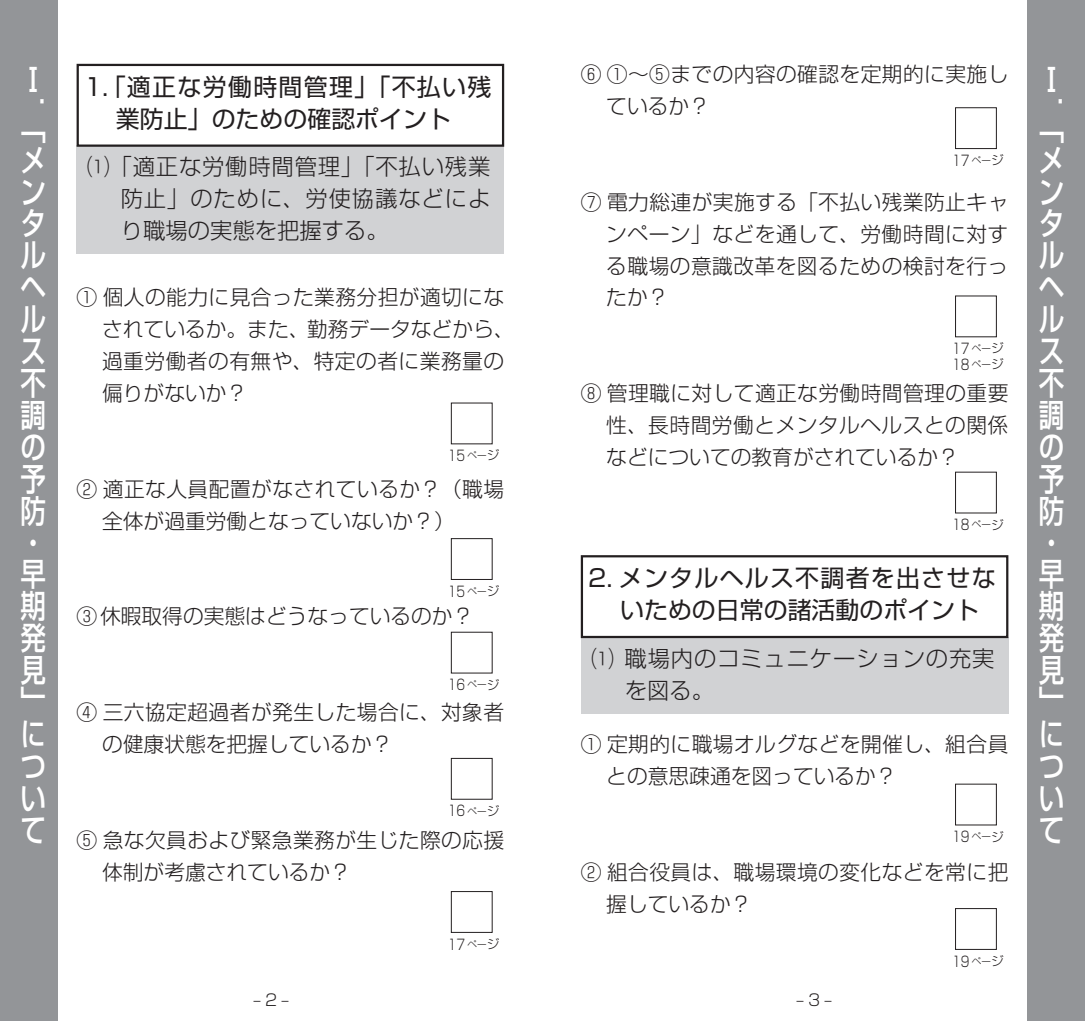
<style>
.page{position:relative;width:1085px;height:1021px;background:#fff}
.page>*{position:absolute;margin:0;border:0;box-sizing:border-box;transform-origin:0 0}
.t1{font:31.95px/31.9px "Shin Go Pro Medium 90 pv RKSJ V";color:#fff;scale:.8 1}
.t2{font:23.85px/31.9px "Shin Go Pro Regular 90 pv RKSJ H";letter-spacing:.025em;color:#231f20;text-align:center}
.t3{font:22.28px/31.9px "Shin Go Pro Light 90 pv RKSJ H";letter-spacing:.04em;color:#231f20;text-align:justify}
.t4{font:20.7px/31.9px "Shin Go Pro Light 90 pv RKSJ H";letter-spacing:.02em;color:#231f20}
.t5{font:20.7px "Shin Go Pro Light 90 pv RKSJ H";color:#231f20}
.t6{font:15.97px "Shin Go Pro Light 90 pv RKSJ H";color:#231f20}
.t7{font:14.4px/16px "Shin Go Pro Light 90 pv RKSJ H";color:#231f20;scale:.8 1}
.s1{font-size:9.67px}
.s2{font-size:12.83px}
</style>
<div class="page">
<div style="left:0;top:0;width:57px;height:1020px;background:#939598"></div>
<div style="left:1027px;top:0;width:57px;height:1020px;background:#939598"></div>
<div style="left:451px;top:538px;width:41px;height:42px;border:1px solid #231f20"></div>
<div style="left:451px;top:758px;width:41px;height:41px;border:1px solid #231f20"></div>
<div style="left:451px;top:891px;width:41px;height:41px;border:1px solid #231f20"></div>
<div style="left:77px;top:146px;width:427px;height:108px;background:#d1d2d4"></div>
<div style="left:77px;top:64px;width:427px;height:83px;border:2px solid #231f20"></div>
<div style="left:580px;top:637px;width:428px;height:76px;background:#d1d2d4"></div>
<div style="left:580px;top:555px;width:428px;height:83px;border:2px solid #231f20"></div>
<div style="left:954px;top:107px;width:42px;height:42px;border:1px solid #231f20"></div>
<div style="left:954px;top:908px;width:42px;height:41px;border:1px solid #231f20"></div>
<h1 class="t1" style="left:21px;top:69px;width:31px">Ⅰ．</h1>
<h1 class="t1" style="left:21px;top:116px;width:33px">「メンタルヘルス不調の予防・早期発見」について</h1>
<p class="t2" style="left:84px;top:74px;width:409px">1.「適正な労働時間管理」「不払い残業防止」のための確認ポイント</p>
<p class="t3" style="left:121px;top:154px;width:371px;text-indent:-33px">⑴「適正な労働時間管理」「不払い残業防止」のために、労使協議などにより職場の実態を把握する。</p>
<p class="t4" style="left:102px;top:284px;width:414px;text-indent:-26px">① 個人の能力に見合った業務分担が適切になされているか。また、勤務データなどから、過重労働者の有無や、特定の者に業務量の偏りがないか？</p>
<p class="t7" style="left:448px;top:449px;width:66px">15 <span class="s1">ペー</span><span class="s2">ジ</span></p>
<p class="t4" style="left:102px;top:476px;width:403px;text-indent:-26px">② 適正な人員配置がなされているか？（職場全体が過重労働となっていないか？）</p>
<p class="t7" style="left:448px;top:585px;width:66px">15 <span class="s1">ペー</span><span class="s2">ジ</span></p>
<p class="t5" style="left:77px;top:609px;width:398px">③ 休暇取得の実態はどうなっているのか？</p>
<p class="t7" style="left:448px;top:678px;width:66px">16 <span class="s1">ペー</span><span class="s2">ジ</span></p>
<p class="t4" style="left:102px;top:699px;width:403px;text-indent:-26px">④ 三六協定超過者が発生した場合に、対象者の健康状態を把握しているか？</p>
<p class="t7" style="left:448px;top:805px;width:66px">16 <span class="s1">ペー</span><span class="s2">ジ</span></p>
<p class="t4" style="left:102px;top:826px;width:403px;text-indent:-26px">⑤ 急な欠員および緊急業務が生じた際の応援体制が考慮されているか？</p>
<p class="t7" style="left:448px;top:938px;width:66px">17 <span class="s1">ペー</span><span class="s2">ジ</span></p>
<p class="t4" style="left:606px;top:61px;width:403px;text-indent:-26px">⑥ ①～⑤までの内容の確認を定期的に実施しているか？</p>
<p class="t7" style="left:951px;top:154px;width:66px">17 <span class="s1">ペー</span><span class="s2">ジ</span></p>
<p class="t4" style="left:606px;top:189px;width:403px;text-align:justify;text-indent:-26px">⑦ 電力総連が実施する「不払い残業防止キャンペーン」などを通して、労働時間に対する職場の意識改革を図るための検討を行ったか？</p>
<p class="t7" style="left:951px;top:342px;width:66px">17 <span class="s1">ペー</span><span class="s2">ジ<br></span>18 <span class="s1">ペー</span><span class="s2">ジ</span></p>
<p class="t4" style="left:606px;top:380px;width:403px;text-align:justify;text-indent:-26px">⑧ 管理職に対して適正な労働時間管理の重要性、長時間労働とメンタルヘルスとの関係などについての教育がされているか？</p>
<p class="t7" style="left:951px;top:518px;width:66px">18 <span class="s1">ペー</span><span class="s2">ジ</span></p>
<p class="t2" style="left:620px;top:565px;width:377px;text-align:left;text-indent:-32px">2. メンタルヘルス不調者を出させないための日常の諸活動のポイント</p>
<p class="t3" style="left:625px;top:645px;width:371px;text-indent:-33px">⑴ 職場内のコミュニケーションの充実を図る。</p>
<p class="t4" style="left:606px;top:731px;width:403px;text-indent:-26px">① 定期的に職場オルグなどを開催し、組合員との意思疎通を図っているか？</p>
<p class="t7" style="left:951px;top:830px;width:66px">19 <span class="s1">ペー</span><span class="s2">ジ</span></p>
<p class="t4" style="left:606px;top:858px;width:403px;text-indent:-26px">② 組合役員は、職場環境の変化などを常に把握しているか？</p>
<p class="t7" style="left:951px;top:955px;width:66px">19 <span class="s1">ペー</span><span class="s2">ジ</span></p>
<p class="t6" style="left:253px;top:994px;width:42px">‒ 　2 　‒</p>
<p class="t6" style="left:796px;top:994px;width:42px">‒ 　3 　‒</p>
<h1 class="t1" style="left:1038px;top:69px;width:31px">Ⅰ．</h1>
<h1 class="t1" style="left:1038px;top:116px;width:33px">「メンタルヘルス不調の予防・早期発見」について</h1>
</div>
